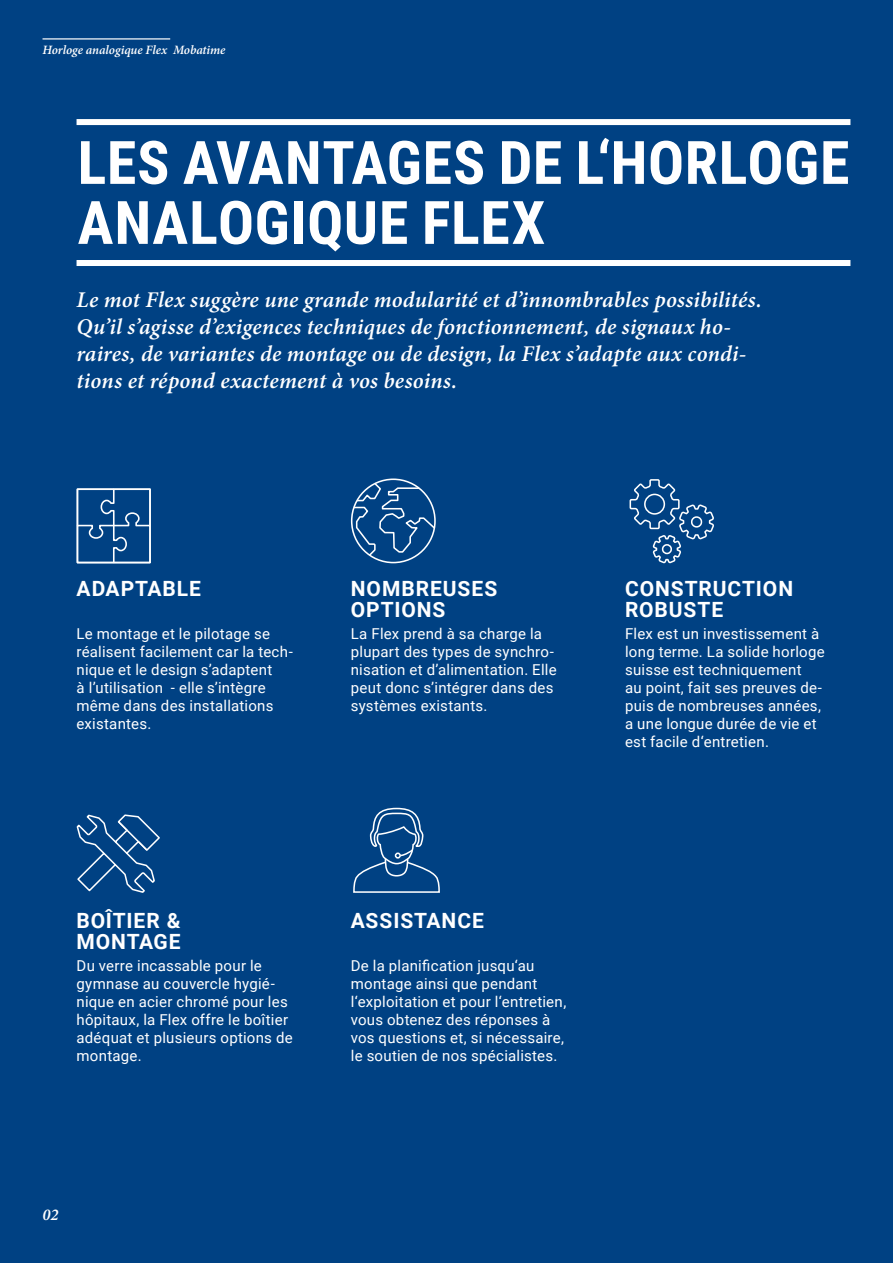
<style>
.page{position:relative;width:893px;height:1263px;background:#004183}
.page>*{position:absolute;margin:0;border:0;box-sizing:border-box;transform-origin:0 0}
.t1{font:700 60px/60px "Roboto Condensed";letter-spacing:.01em;color:#fff}
.t2{font:italic 600 22.5px/27px "Minion Pro";letter-spacing:.01em;color:#fff}
.t3{font:700 21px/21px "Roboto";letter-spacing:.045em;color:#fff}
.t4{font:italic 600 16.5px "Minion Pro";color:#fff}
.t5{font:15px/18px "Roboto";letter-spacing:.015em;color:#fff}
.t6{font:italic 600 12.75px "Minion Pro";letter-spacing:-.005em;color:#fff}
</style>
<div class="page">
<svg style="left:77px;top:488px;width:74px;height:75px"></svg>
<svg style="left:352px;top:478px;width:84px;height:79px"></svg>
<svg style="left:629px;top:479px;width:85px;height:84px"></svg>
<svg style="left:77px;top:814px;width:83px;height:79px"></svg>
<svg style="left:353px;top:808px;width:87px;height:85px"></svg>
<div style="left:395px;top:852px;width:6px;height:7px;border:2px solid #fff;border-radius:50%"></div>
<div style="left:77px;top:119px;width:773px;height:6px;background:#fff"></div>
<div style="left:77px;top:260px;width:773px;height:6px;background:#fff"></div>
<hr style="left:43px;top:38px;width:127px;height:2px;background:#fff">
<p class="t6" style="left:43px;top:41px;width:184px">Horloge analogique Flex Mobatime</p>
<p class="t1" style="left:78px;top:130px;width:773px">LES AVANTAGES DE L‘HORLOGE<br>ANALOGIQUE FLEX</p>
<p class="t2" style="left:77px;top:286px;width:687px">Le mot Flex suggère une grande modularité et d’innombrables possibilités.<br>Qu’il s’agisse d’exigences techniques de fonctionnement, de signaux ho&shy;raires, de variantes de montage ou de design, la Flex s’adapte aux condi&shy;tions et répond exactement à vos besoins.</p>
<p class="t3" style="left:77px;top:577px;width:126px">ADAPTABLE</p>
<p class="t5" style="left:77px;top:624px;width:218px">Le montage et le pilotage se réalisent facilement car la tech&shy;nique et le design s’adaptent<br>à l’utilisation - elle s’intègre même dans des installations existantes.</p>
<p class="t3" style="left:351px;top:577px;width:148px">NOMBREUSES<br>OPTIONS</p>
<p class="t5" style="left:351px;top:624px;width:207px">La Flex prend à sa charge la plupart des types de synchro&shy;nisation et d’alimentation. Elle peut donc s’intégrer dans des systèmes existants.</p>
<p class="t3" style="left:625px;top:577px;width:170px">CONSTRUCTION<br>ROBUSTE</p>
<p class="t5" style="left:625px;top:624px;width:201px">Flex est un investissement à long terme. La solide horloge suisse est techniquement<br>au point, fait ses preuves de&shy;puis de nombreuses années, a une longue durée de vie et est facile d‘entretien.</p>
<p class="t3" style="left:77px;top:909px;width:106px">BOÎTIER &amp;<br>MONTAGE</p>
<p class="t5" style="left:77px;top:956px;width:218px">Du verre incassable pour le gymnase au couvercle hygié&shy;nique en acier chromé pour les hôpitaux, la Flex offre le boîtier adéquat et plusieurs options de montage.</p>
<p class="t4" style="left:43px;top:1203px;width:17px">02</p>
<p class="t3" style="left:351px;top:909px;width:135px">ASSISTANCE</p>
<p class="t5" style="left:351px;top:956px;width:217px">De la planification jusqu‘au montage ainsi que pendant l‘exploitation et pour l‘entretien, vous obtenez des réponses à vos questions et, si nécessaire, le soutien de nos spécialistes.</p>
</div>
